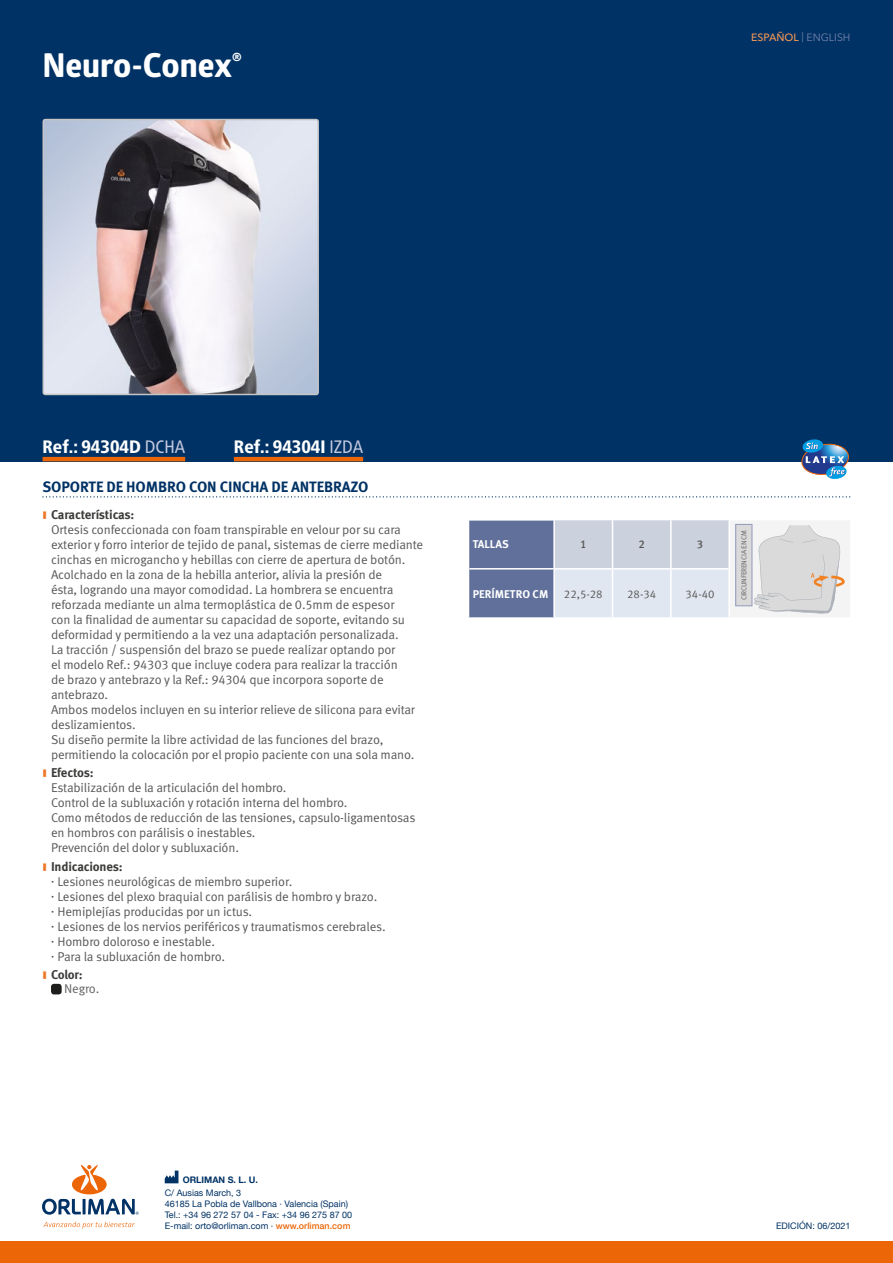
<style>
.page{position:relative;width:893px;height:1263px;background:#fff}
.page>*{position:absolute;margin:0;border:0;box-sizing:border-box;transform-origin:0 0}
.t1{font:700 33px "Globerx";color:#fff}
.t2{font:800 condensed 18px "Frutiger Neue LTW1 G";color:#fff}
.t3{font:700 15px "Meta Pro";letter-spacing:-.01em;color:#003265}
.t4{font:12.75px/15px "Meta Pro Norm";letter-spacing:-.015em;color:#575756}
.t5{font:700 12.75px "Meta Pro";letter-spacing:-.015em;color:#3c3c3b}
.t6{font:12.75px "Meta Pro Norm";letter-spacing:-.015em;color:#646363}
.t7{font:700 11.25px "Meta Pro";color:#fff}
.t8{font:11.25px "Meta Pro Norm";color:#575756}
.t9{font:500 11.25px "Meta Pro";color:#575756}
.t10{font:10.5px "Avenir Next Cyr";color:#7884ab}
.t11{font:9px/10.8px "Helvetica Neue";color:#003265}
.t12{font:700 9px "Helvetica Neue";color:#003265}
.t13{font:7.2px "Meta Pro Norm";letter-spacing:-.03em;color:#646363}
.s1{font-weight:500;color:#f49855}
.s2{font-weight:400;color:#c5c9dd}
.s3{font-weight:500;color:#ec6608}
</style>
<div class="page">
<div style="left:0;top:0;width:893px;height:461px;background:#003265"></div>
<svg style="left:165px;top:1170px;width:13px;height:13px"></svg>
<div style="left:0;top:1242px;width:893px;height:21px;background:#ec6608"></div>
<svg style="left:43px;top:1221px;width:92px;height:8px"></svg>
<svg style="left:42px;top:1165px;width:97px;height:50px"></svg>
<svg style="left:801px;top:439px;width:49px;height:40px"></svg>
<hr style="left:43px;top:457px;width:142px;height:4px;background:#ec6608">
<svg style="left:43px;top:496px;width:807px;height:1px"></svg>
<div style="left:51px;top:984px;width:11px;height:10px;background:#1d1d1b;border-radius:3px"></div>
<img style="left:46px;top:122px;width:270px;height:270px">
<div style="left:43px;top:119px;width:276px;height:276px;border:2px solid #c6c6c6;border-radius:2px"></div>
<div style="left:729px;top:519px;width:122px;height:99px;background:#f4f4f4"></div>
<svg style="left:469px;top:520px;width:259px;height:97px;background:#b0b9ce"></svg>
<hr style="left:730px;top:617px;width:122px;height:2px;background:#fff">
<hr style="left:612px;top:520px;width:1px;height:48px;background:#fff">
<hr style="left:670px;top:520px;width:2px;height:48px;background:#fff">
<hr style="left:469px;top:568px;width:85px;height:1px;background:#fff">
<hr style="left:612px;top:569px;width:1px;height:48px;background:#fff">
<hr style="left:670px;top:569px;width:2px;height:48px;background:#fff">
<hr style="left:553px;top:520px;width:2px;height:48px;background:#fff">
<hr style="left:554px;top:568px;width:58px;height:1px;background:#fff">
<hr style="left:612px;top:568px;width:59px;height:1px;background:#fff">
<hr style="left:671px;top:568px;width:57px;height:1px;background:#fff">
<hr style="left:553px;top:569px;width:2px;height:48px;background:#fff">
<hr style="left:671px;top:617px;width:59px;height:2px;background:#fff">
<hr style="left:729px;top:519px;width:123px;height:1px;background:#fff">
<hr style="left:728px;top:520px;width:2px;height:49px;background:#fff">
<hr style="left:728px;top:569px;width:2px;height:48px;background:#fff">
<hr style="left:850px;top:520px;width:2px;height:49px;background:#fff">
<hr style="left:850px;top:569px;width:2px;height:48px;background:#fff">
<svg style="left:754px;top:525px;width:91px;height:88px"></svg>
<div style="left:736px;top:524px;width:16px;height:82px;background:#dadada"></div>
<div style="left:735px;top:524px;width:17px;height:82px;border:1px solid #919abb"></div>
<hr style="left:234px;top:457px;width:129px;height:4px;background:#ec6608">
<h1 class="t1" style="left:43px;top:41px;width:201px">Neuro-Conex<sup>®</sup></h1>
<p class="t10" style="left:751px;top:31px;width:101px"><span class="s1">ESPAÑOL</span> | ENGLISH</p>
<h2 class="t2" style="left:43px;top:436px;width:144px">Ref.: 94304D <span class="s2">DCHA</span></h2>
<p class="t3" style="left:43px;top:475px;width:328px">SOPORTE DE HOMBRO CON CINCHA DE ANTEBRAZO</p>
<p class="t5" style="left:43px;top:505px;width:93px"><sup>▍</sup> Características:</p>
<p class="t4" style="left:51px;top:521px;width:374px">Ortesis confeccionada con foam transpirable en velour por su cara exterior y forro interior de tejido de panal, sistemas de cierre mediante cinchas en microgancho y hebillas con cierre de apertura de botón.<br>Acolchado en la zona de la hebilla anterior, alivia la presión de<br>ésta, logrando una mayor comodidad. La hombrera se encuentra reforzada mediante un alma termoplástica de 0.5mm de espesor<br>con la finalidad de aumentar su capacidad de soporte, evitando su deformidad y permitiendo a la vez una adaptación personalizada.<br>La tracción / suspensión del brazo se puede realizar optando por<br>el modelo Ref.: 94303 que incluye codera para realizar la tracción<br>de brazo y antebrazo y la Ref.: 94304 que incorpora soporte de antebrazo.<br>Ambos modelos incluyen en su interior relieve de silicona para evitar deslizamientos.<br>Su diseño permite la libre actividad de las funciones del brazo, permitiendo la colocación por el propio paciente con una sola mano.</p>
<p class="t5" style="left:43px;top:763px;width:53px"><sup>▍</sup> Efectos:</p>
<p class="t4" style="left:51px;top:780px;width:366px">Estabilización de la articulación del hombro.<br>Control de la subluxación y rotación interna del hombro.<br>Como métodos de reducción de las tensiones, capsulo-ligamentosas en hombros con parálisis o inestables.<br>Prevención del dolor y subluxación.</p>
<p class="t5" style="left:43px;top:856px;width:82px"><sup>▍</sup> Indicaciones:</p>
<p class="t4" style="left:50px;top:873px;width:244px">▪ Lesiones neurológicas de miembro superior.</p>
<p class="t4" style="left:50px;top:888px;width:329px">▪ Lesiones del plexo braquial con parálisis de hombro y brazo.</p>
<p class="t4" style="left:50px;top:903px;width:204px">▪ Hemiplejías producidas por un ictus.</p>
<p class="t4" style="left:50px;top:918px;width:337px">▪ Lesiones de los nervios periféricos y traumatismos cerebrales.</p>
<p class="t4" style="left:50px;top:933px;width:167px">▪ Hombro doloroso e inestable.</p>
<p class="t4" style="left:50px;top:948px;width:177px">▪ Para la subluxación de hombro.</p>
<p class="t5" style="left:43px;top:965px;width:42px"><sup>▍</sup> Color:</p>
<p class="t6" style="left:64px;top:979px;width:37px">Negro.</p>
<h2 class="t2" style="left:234px;top:436px;width:131px">Ref.: 94304I <span class="s2">IZDA</span></h2>
<p class="t7" style="left:473px;top:536px;width:37px">TALLAS</p>
<p class="t9" style="left:580px;top:536px;width:8px">1</p>
<p class="t9" style="left:638px;top:536px;width:8px">2</p>
<p class="t9" style="left:697px;top:536px;width:8px">3</p>
<p class="t7" style="left:473px;top:585px;width:77px">PERÍMETRO CM</p>
<p class="t8" style="left:564px;top:585px;width:40px">22,5-28</p>
<p class="t8" style="left:627px;top:585px;width:31px">28-34</p>
<p class="t8" style="left:686px;top:585px;width:31px">34-40</p>
<p class="t13" style="left:739px;top:600px;width:72px;rotate:-90deg">CIRCUNFERENCIA EN CM</p>
<p class="t12" style="left:183px;top:1173px;width:77px">ORLIMAN S. L. U.</p>
<p class="t11" style="left:165px;top:1188px;width:189px">C/ Ausias March, 3<br>46185 La Pobla de Vallbona · Valencia (Spain)<br>Tel.: +34 96 272 57 04 - Fax: +34 96 275 87 00<br>E-mail: orto@orliman.com · <span class="s3">www.orliman.com</span></p>
<p class="t11" style="left:776px;top:1221px;width:76px">EDICIÓN: 06/2021</p>
</div>
